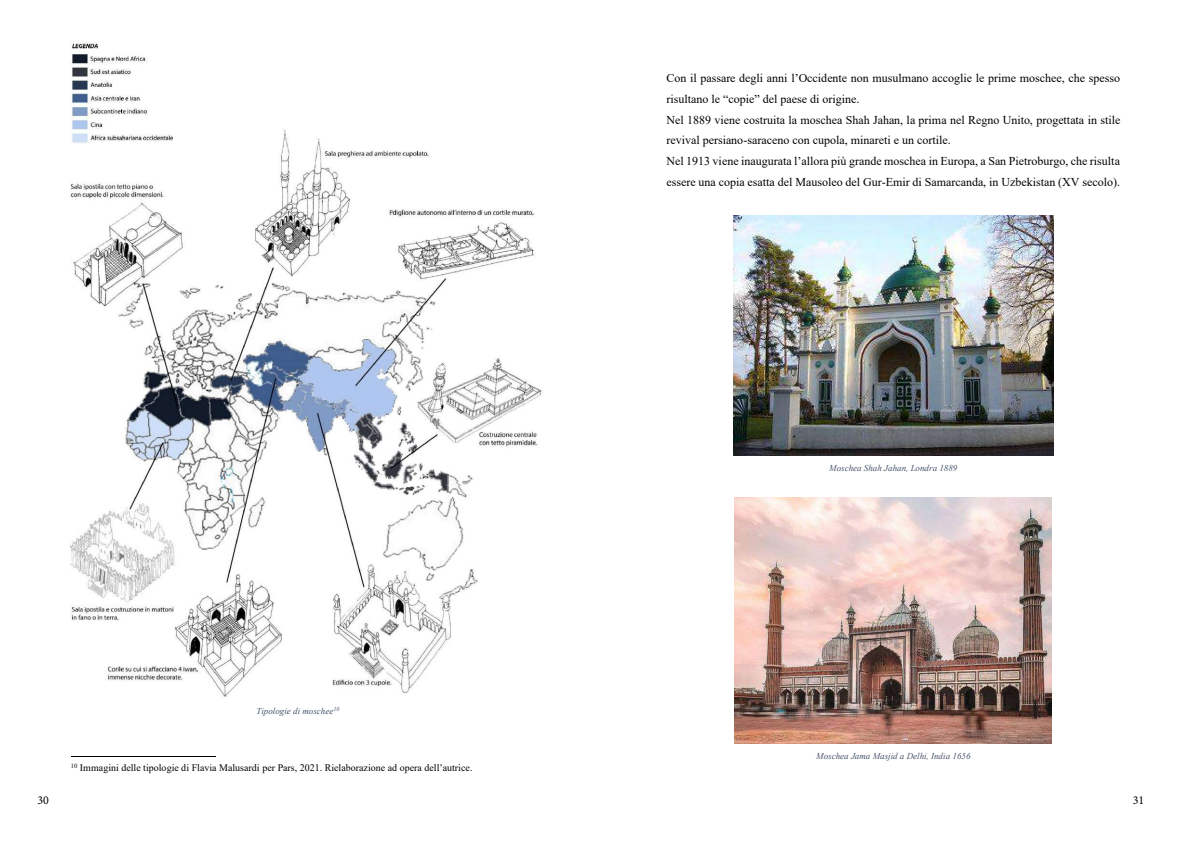
<style>
.page{position:relative;width:1191px;height:842px;background:#fff}
.page>*{position:absolute;margin:0;border:0;box-sizing:border-box;transform-origin:0 0}
.t1{font:12px/20.7px "Times New Roman";color:#000}
.t2{font:12px "Minion Pro";color:#000}
.t3{font:10px "Times New Roman";color:#000}
.t4{font:italic 9px "Times New Roman";color:#44546a}
</style>
<div class="page">
<hr style="left:71px;top:756px;width:144px;height:1px;background:#000">
<img style="left:71px;top:130px;width:471px;height:567px">
<img style="left:71px;top:43px;width:102px;height:101px">
<img style="left:733px;top:216px;width:320px;height:240px">
<img style="left:734px;top:497px;width:317px;height:246px">
<p class="t1" style="left:666px;top:67px;width:455px">Con il passare degli anni l’Occidente non musulmano accoglie le prime moschee, che spesso risultano le “copie” del paese di origine.<br>Nel 1889 viene costruita la moschea Shah Jahan, la prima nel Regno Unito, progettata in stile revival persiano-saraceno con cupola, minareti e un cortile.<br>Nel 1913 viene inaugurata l’allora più grande moschea in Europa, a San Pietroburgo, che risulta essere una copia esatta del Mausoleo del Gur-Emir di Samarcanda, in Uzbekistan (XV secolo).</p>
<p class="t4" style="left:256px;top:705px;width:85px">Tipologie di moschee<sup>10</sup></p>
<p class="t3" style="left:71px;top:761px;width:403px"><sup>10</sup> Immagini delle tipologie di Flavia Malusardi per Pars, 2021. Rielaborazione ad opera dell’autrice.</p>
<p class="t4" style="left:829px;top:462px;width:130px">Moschea Shah Jahan, Londra 1889</p>
<p class="t4" style="left:816px;top:749px;width:156px">Moschea Jama Masjid a Delhi, India 1656</p>
<p class="t2" style="left:37px;top:792px;width:13px">30</p>
<p class="t2" style="left:1132px;top:792px;width:13px">31</p>
</div>
